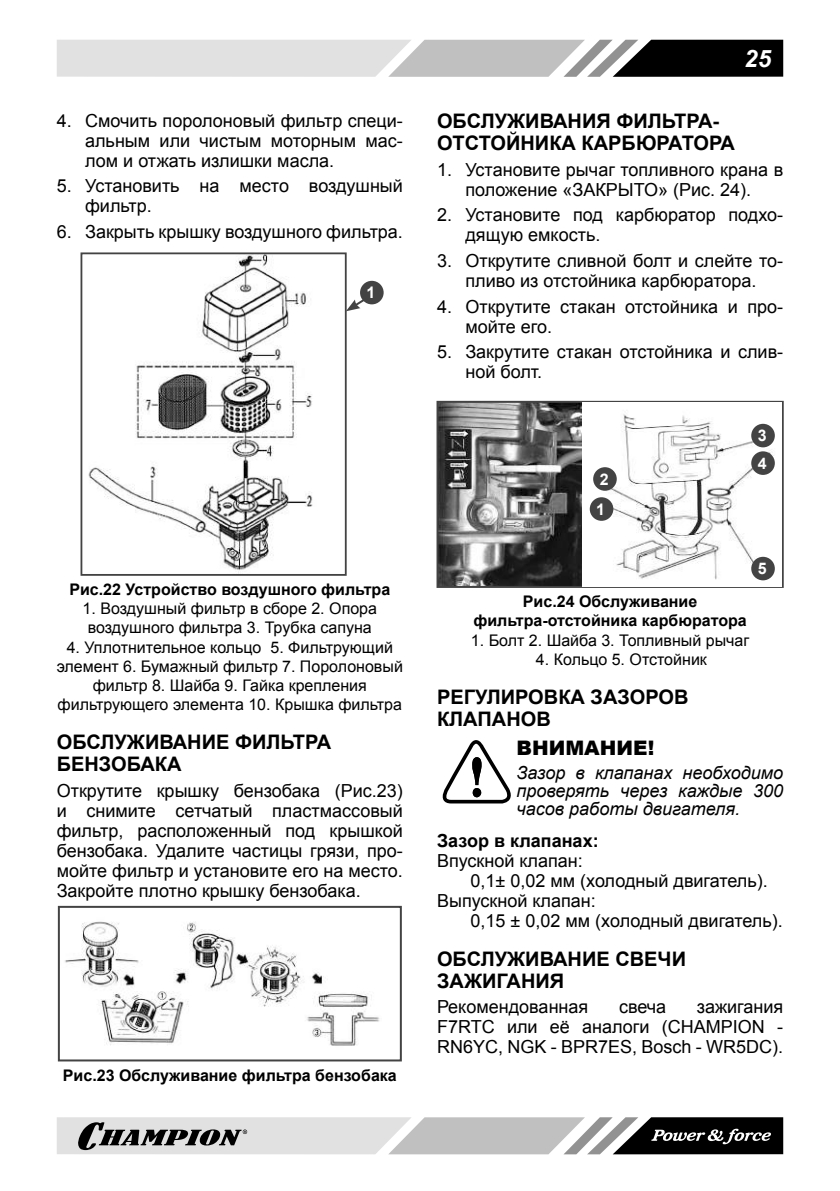
<style>
.page{position:relative;width:840px;height:1191px;background:#fff}
.page>*{position:absolute;margin:0;border:0;box-sizing:border-box;transform-origin:0 0}
.t1{font:italic 700 24px "Arial";color:#fff}
.t2{font:700 20px/22px "Arial";color:#000}
.t3{font:900 20px "Arial";color:#000}
.t4{font:18px/20px "Arial";color:#000}
.t5{font:italic 18px/18px "Arial";color:#000;text-align:justify}
.t6{font:700 18px "Arial";color:#000}
.t7{font:16px/19.2px "Arial";color:#000;text-align:center}
.t8{font:700 16px/19.2px "Arial";color:#000;text-align:center}
.t9{font:700 16px "Arial";color:#fff}
</style>
<div class="page">
<svg style="left:57px;top:40px;width:725px;height:37px;background:#ababab"></svg>
<svg style="left:57px;top:1117px;width:725px;height:37px;background:#a2a2a2"></svg>
<img style="left:88px;top:255px;width:225px;height:318px">
<div style="left:80px;top:252px;width:266px;height:324px;border:2px solid #434343"></div>
<div style="left:360px;top:281px;width:23px;height:23px;background:#434343;border-radius:50%"></div>
<svg style="left:345px;top:294px;width:27px;height:17px"></svg>
<img style="left:65px;top:921px;width:315px;height:125px">
<div style="left:58px;top:906px;width:343px;height:155px;border:2px solid #434343"></div>
<img style="left:439px;top:404px;width:143px;height:181px">
<div style="left:436px;top:401px;width:347px;height:187px;border:2px solid #434343"></div>
<img style="left:582px;top:402px;width:198px;height:184px">
<div style="left:589px;top:497px;width:24px;height:24px;background:#434343;border-radius:50%"></div>
<div style="left:593px;top:467px;width:23px;height:24px;background:#434343;border-radius:50%"></div>
<div style="left:750px;top:557px;width:24px;height:23px;background:#434343;border-radius:50%"></div>
<div style="left:750px;top:451px;width:24px;height:24px;background:#434343;border-radius:50%"></div>
<div style="left:750px;top:424px;width:24px;height:23px;background:#434343;border-radius:50%"></div>
<svg style="left:442px;top:740px;width:69px;height:63px"></svg>
<p class="t4" style="left:85px;top:110px;width:319px;text-align:justify;text-indent:-28px">4. Смочить поролоновый фильтр специ&shy;альным или чистым моторным мас&shy;лом и отжать излишки масла.</p>
<p class="t4" style="left:85px;top:176px;width:319px;text-indent:-28px">5. Установить на место воздушный фильтр.</p>
<p class="t4" style="left:57px;top:222px;width:347px">6. Закрыть крышку воздушного фильтра.</p>
<p class="t9" style="left:366px;top:283px;width:10px">1</p>
<p class="t8" style="left:69px;top:580px;width:322px">Рис.22 Устройство воздушного фильтра</p>
<p class="t7" style="left:83px;top:599px;width:296px">1. Воздушный фильтр в сборе 2. Опора воздушного фильтра 3. Трубка сапуна</p>
<p class="t7" style="left:57px;top:637px;width:347px">4. Уплотнительное кольцо 5. Фильтрующий элемент 6. Бумажный фильтр 7. Поролоновый фильтр 8. Шайба 9. Гайка крепления фильтрующего элемента 10. Крышка фильтра</p>
<p class="t2" style="left:57px;top:732px;width:276px">ОБСЛУЖИВАНИЕ ФИЛЬТРА<br>БЕНЗОБАКА</p>
<p class="t4" style="left:57px;top:781px;width:347px;text-align:justify">Открутите крышку бензобака (Рис.23) и снимите сетчатый пластмассовый фильтр, расположенный под крышкой бензобака. Удалите частицы грязи, про&shy;мойте фильтр и установите его на место.<br>Закройте плотно крышку бензобака.</p>
<p class="t8" style="left:63px;top:1066px;width:335px">Рис.23 Обслуживание фильтра бензобака</p>
<h1 class="t1" style="left:743px;top:44px;width:28px">25</h1>
<p class="t2" style="left:437px;top:111px;width:299px">ОБСЛУЖИВАНИЯ ФИЛЬТРА-<br>ОТСТОЙНИКА КАРБЮРАТОРА</p>
<p class="t4" style="left:437px;top:159px;width:347px;text-align:center">1. Установите рычаг топливного крана в положение «ЗАКРЫТО» (Рис. 24).</p>
<p class="t4" style="left:465px;top:205px;width:319px;text-indent:-28px">2. Установите под карбюратор подхо&shy;дящую емкость.</p>
<p class="t4" style="left:437px;top:251px;width:347px;text-align:center">3. Открутите сливной болт и слейте то&shy;пливо из отстойника карбюратора.</p>
<p class="t4" style="left:465px;top:296px;width:319px;text-indent:-28px">4. Открутите стакан отстойника и про&shy;мойте его.</p>
<p class="t4" style="left:465px;top:342px;width:319px;text-indent:-28px">5. Закрутите стакан отстойника и слив&shy;ной болт.</p>
<p class="t9" style="left:757px;top:425px;width:10px">3</p>
<p class="t9" style="left:599px;top:470px;width:10px">2</p>
<p class="t9" style="left:596px;top:500px;width:10px">1</p>
<p class="t9" style="left:757px;top:454px;width:10px">4</p>
<p class="t9" style="left:757px;top:559px;width:10px">5</p>
<p class="t8" style="left:473px;top:592px;width:275px">Рис.24 Обслуживание фильтра-отстойника карбюратора</p>
<p class="t7" style="left:470px;top:630px;width:280px">1. Болт 2. Шайба 3. Топливный рычаг</p>
<p class="t7" style="left:535px;top:649px;width:172px">4. Кольцо 5. Отстойник</p>
<p class="t2" style="left:437px;top:686px;width:253px">РЕГУЛИРОВКА ЗАЗОРОВ<br>КЛАПАНОВ</p>
<p class="t3" style="left:516px;top:734px;width:139px">ВНИМАНИЕ!</p>
<p class="t5" style="left:516px;top:764px;width:268px">Зазор в клапанах необходимо проверять через каждые 300 часов работы двигателя.</p>
<p class="t6" style="left:437px;top:828px;width:163px">Зазор в клапанах:</p>
<p class="t4" style="left:437px;top:850px;width:147px">Впускной клапан:</p>
<p class="t4" style="left:470px;top:870px;width:299px">0,1± 0,02 мм (холодный двигатель).</p>
<p class="t4" style="left:437px;top:890px;width:160px">Выпускной клапан:</p>
<p class="t4" style="left:470px;top:910px;width:314px">0,15 ± 0,02 мм (холодный двигатель).</p>
<p class="t2" style="left:437px;top:948px;width:250px">ОБСЛУЖИВАНИЕ СВЕЧИ<br>ЗАЖИГАНИЯ</p>
<p class="t4" style="left:437px;top:997px;width:153px">Рекомендованная</p>
<p class="t4" style="left:618px;top:997px;width:49px">свеча</p>
<p class="t4" style="left:437px;top:997px;width:347px;text-align:justify;text-indent:260px">зажигания F7RTC или её аналоги (CHAMPION - RN6YC, NGK - BPR7ES, Bosch - WR5DC).</p>
</div>
